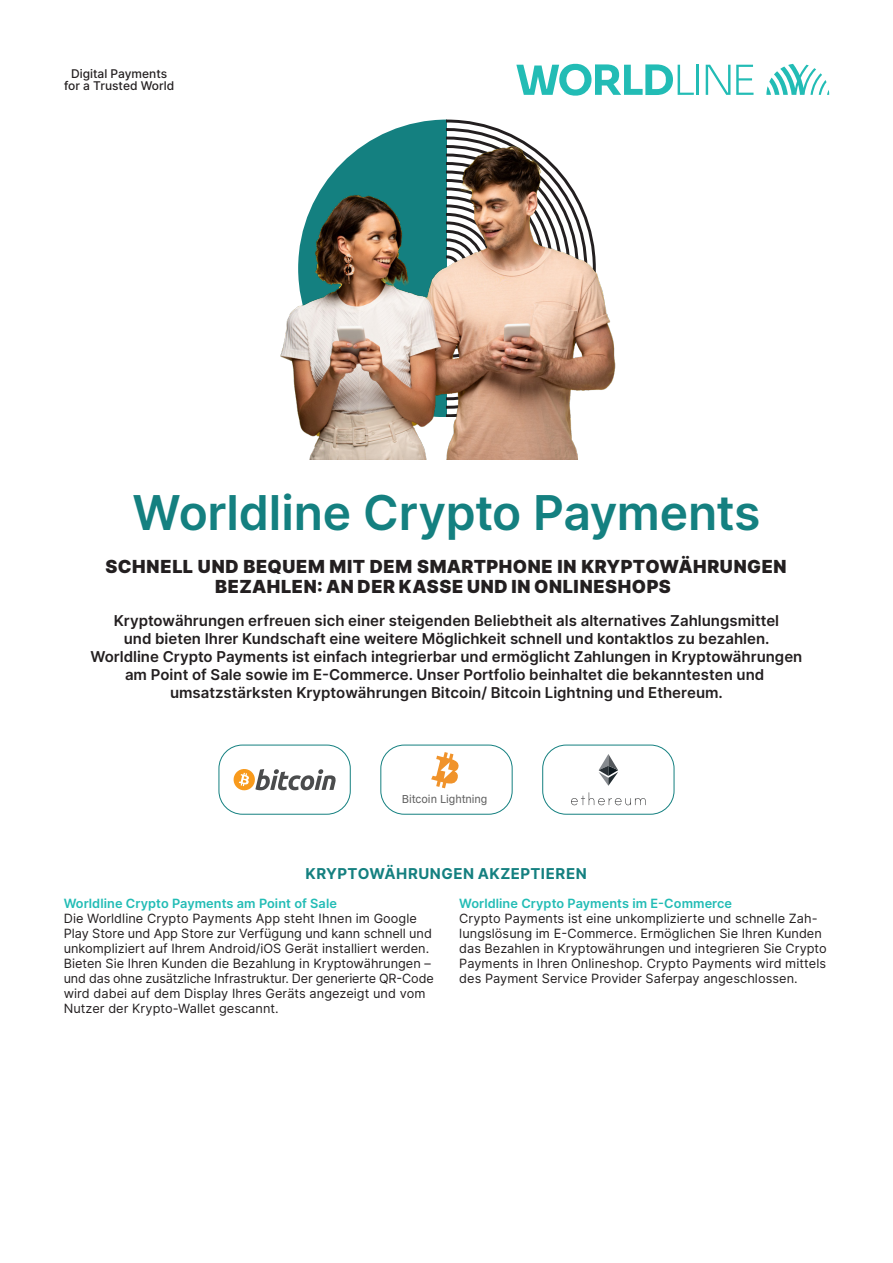
<style>
.page{position:relative;width:893px;height:1263px;background:#fff}
.page>*{position:absolute;margin:0;border:0;box-sizing:border-box;transform-origin:0 0}
.t1{font:600 48px "Inter";letter-spacing:-.005em;color:#148080}
.t2{font:900 18px/19.5px "Inter";letter-spacing:.03em;color:#231f20;text-align:center}
.t3{font:600 15px/18px "Inter";color:#231f20;text-align:center}
.t4{font:700 15px "Inter";letter-spacing:.03em;color:#148080}
.t5{font:12.75px/15px "Inter";color:#231f20}
.t6{font:600 12.75px "Inter";letter-spacing:.005em;color:#22bcb5}
.t7{font:500 12px/12.8px "Inter";color:#231f20;text-align:center}
.t8{font:11.4px "General Grotesque";color:#606060}
</style>
<div class="page">
<svg style="left:766px;top:64px;width:63px;height:31px"></svg>
<hr style="left:697px;top:65px;width:2px;height:30px;background:#22bcb5">
<svg style="left:736px;top:65px;width:17px;height:30px"></svg>
<svg style="left:706px;top:65px;width:24px;height:30px"></svg>
<svg style="left:516px;top:64px;width:178px;height:32px"></svg>
<svg style="left:372px;top:119px;width:150px;height:21px"></svg>
<img style="left:280px;top:140px;width:336px;height:320px">
<svg style="left:234px;top:769px;width:102px;height:21px"></svg>
<div style="left:219px;top:745px;width:132px;height:69px;border:1px solid #148080;border-radius:23px"></div>
<svg style="left:431px;top:752px;width:28px;height:36px"></svg>
<div style="left:380px;top:745px;width:132px;height:69px;border:1px solid #148080;border-radius:23px"></div>
<svg style="left:571px;top:792px;width:75px;height:13px"></svg>
<svg style="left:599px;top:754px;width:19px;height:32px"></svg>
<div style="left:542px;top:745px;width:132px;height:69px;border:1px solid #148080;border-radius:23px"></div>
<p class="t7" style="left:64px;top:67px;width:112px">Digital Payments for a Trusted World</p>
<h1 class="t1" style="left:132px;top:478px;width:630px">Worldline Crypto Payments</h1>
<h2 class="t2" style="left:106px;top:557px;width:682px">SCHNELL UND BEQUEM MIT DEM SMARTPHONE IN KRYPTOWÄHRUNGEN<br>BEZAHLEN: AN DER KASSE UND IN ONLINESHOPS</h2>
<p class="t3" style="left:90px;top:611px;width:713px">Kryptowährungen erfreuen sich einer steigenden Beliebtheit als alternatives Zahlungsmittel<br>und bieten Ihrer Kundschaft eine weitere Möglichkeit schnell und kontaktlos zu bezahlen.<br>Worldline Crypto Payments ist einfach integrierbar und ermöglicht Zahlungen in Kryptowährungen am Point of Sale sowie im E-Commerce. Unser Portfolio beinhaltet die bekanntesten und umsatzstärksten Kryptowährungen Bitcoin/ Bitcoin Lightning und Ethereum.</p>
<p class="t8" style="left:402px;top:791px;width:87px">Bitcoin Lightning</p>
<p class="t4" style="left:306px;top:863px;width:283px">KRYPTOWÄHRUNGEN AKZEPTIEREN</p>
<p class="t6" style="left:64px;top:894px;width:275px">Worldline Crypto Payments am Point of Sale</p>
<p class="t5" style="left:64px;top:910px;width:371px">Die Worldline Crypto Payments App steht Ihnen im Google Play Store und App Store zur Verfügung und kann schnell und unkompliziert auf Ihrem Android/iOS Gerät installiert werden.<br>Bieten Sie Ihren Kunden die Bezahlung in Kryptowährungen – und das ohne zusätzliche Infrastruktur. Der generierte QR-Code wird dabei auf dem Display Ihres Geräts angezeigt und vom Nutzer der Krypto-Wallet gescannt.</p>
<p class="t6" style="left:459px;top:894px;width:274px">Worldline Crypto Payments im E-Commerce</p>
<p class="t5" style="left:459px;top:910px;width:369px">Crypto Payments ist eine unkomplizierte und schnelle Zah&shy;lungslösung im E-Commerce. Ermöglichen Sie Ihren Kunden das Bezahlen in Kryptowährungen und integrieren Sie Crypto Payments in Ihren Onlineshop. Crypto Payments wird mittels des Payment Service Provider Saferpay angeschlossen.</p>
</div>
